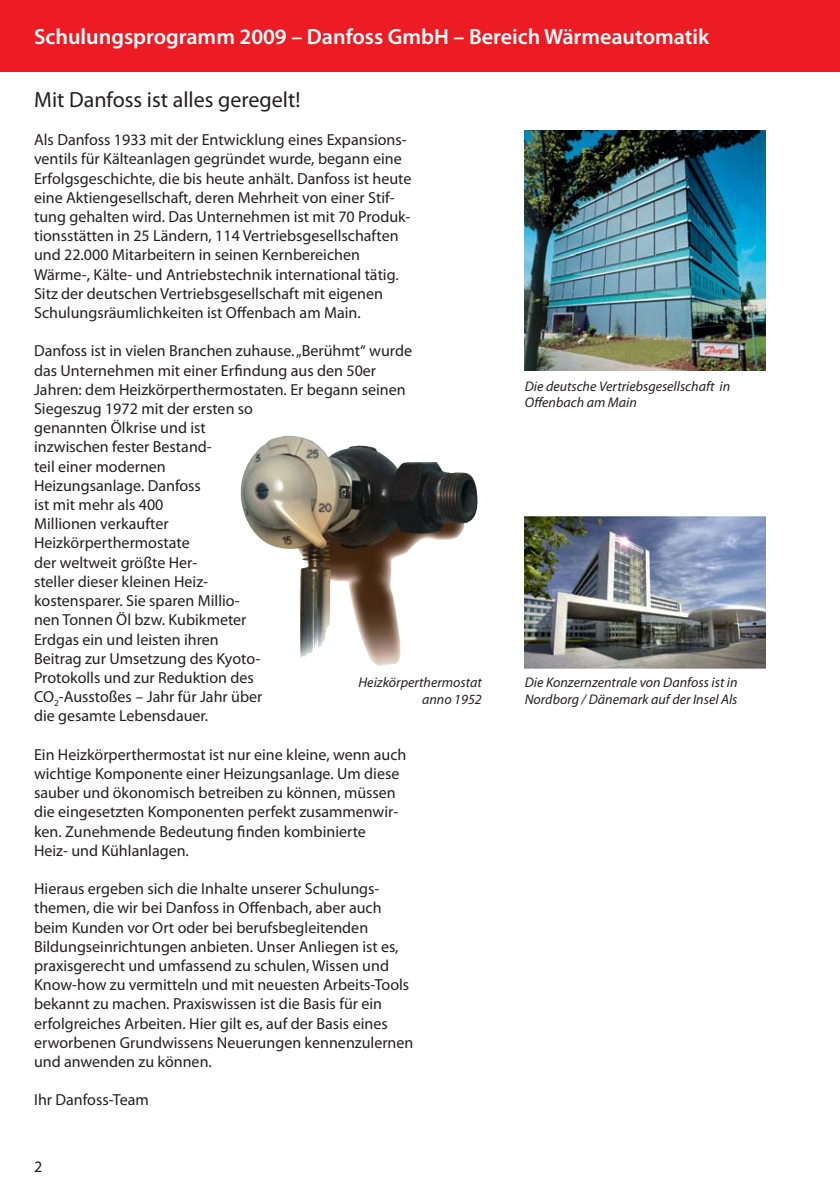
<style>
.page{position:relative;width:840px;height:1191px;background:#fff}
.page>*{position:absolute;margin:0;border:0;box-sizing:border-box;transform-origin:0 0}
.t1{font:600 22px "Myriad Pro";color:#fff}
.t2{font:22px "Myriad Pro";color:#231f20}
.t3{font:16px/19.2px "Myriad Pro";color:#231f20}
.t4{font:italic 14px/16.8px "Myriad Pro";color:#231f20}
</style>
<div class="page">
<img style="left:524px;top:130px;width:241px;height:241px">
<img style="left:524px;top:516px;width:241px;height:152px">
<div style="left:0;top:0;width:839px;height:71px;background:#ed1c24"></div>
<img style="left:240px;top:436px;width:237px;height:230px">
<h1 class="t1" style="left:34px;top:28px;width:676px">Schulungsprogramm 2009 – Danfoss GmbH – Bereich Wärmeautomatik</h1>
<h1 class="t2" style="left:34px;top:92px;width:268px">Mit Danfoss ist alles geregelt!</h1>
<p class="t3" style="left:34px;top:132px;width:378px">Als Danfoss 1933 mit der Entwicklung eines Expansions&shy;ventils für Kälteanlagen gegründet wurde, begann eine Erfolgsgeschichte, die bis heute anhält. Danfoss ist heute eine Aktiengesellschaft, deren Mehrheit von einer Stif&shy;tung gehalten wird. Das Unternehmen ist mit 70 Produk&shy;tionsstätten in 25 Ländern, 114 Vertriebsgesellschaften und 22.000 Mitarbeitern in seinen Kernbereichen Wärme-, Kälte- und Antriebstechnik international tätig.<br>Sitz der deutschen Vertriebsgesellschaft mit eigenen Schulungsräumlichkeiten ist Offenbach am Main.</p>
<p class="t3" style="left:34px;top:343px;width:379px">Danfoss ist in vielen Branchen zuhause. „Berühmt“ wurde das Unternehmen mit einer Erfindung aus den 50er<br>Jahren: dem Heizkörperthermostaten. Er begann seinen<br>Siegeszug 1972 mit der ersten so<br>genannten Ölkrise und ist<br>inzwischen fester Bestand-<br>teil einer modernen<br>Heizungsanlage. Danfoss<br>ist mit mehr als 400<br>Millionen verkaufter<br>Heizkörperthermostate<br>der weltweit größte Her-<br>steller dieser kleinen Heiz-<br>kostensparer. Sie sparen Millio-<br>nen Tonnen Öl bzw. Kubikmeter<br>Erdgas ein und leisten ihren<br>Beitrag zur Umsetzung des Kyoto-<br>Protokolls und zur Reduktion des<br>CO<sub>2</sub>-Ausstoßes – Jahr für Jahr über<br>die gesamte Lebensdauer.</p>
<p class="t3" style="left:34px;top:746px;width:374px">Ein Heizkörperthermostat ist nur eine kleine, wenn auch wichtige Komponente einer Heizungsanlage. Um diese sauber und ökonomisch betreiben zu können, müssen die eingesetzten Komponenten perfekt zusammenwir&shy;ken. Zunehmende Bedeutung finden kombinierte<br>Heiz- und Kühlanlagen.</p>
<p class="t3" style="left:34px;top:881px;width:380px">Hieraus ergeben sich die Inhalte unserer Schulungs&shy;themen, die wir bei Danfoss in Offenbach, aber auch beim Kunden vor Ort oder bei berufsbegleitenden Bildungseinrichtungen anbieten. Unser Anliegen ist es, praxisgerecht und umfassend zu schulen, Wissen und Know-how zu vermitteln und mit neuesten Arbeits-Tools bekannt zu machen. Praxiswissen ist die Basis für ein erfolgreiches Arbeiten. Hier gilt es, auf der Basis eines erworbenen Grundwissens Neuerungen kennenzulernen und anwenden zu können.</p>
<p class="t3" style="left:34px;top:1092px;width:116px">Ihr Danfoss-Team</p>
<p class="t4" style="left:358px;top:675px;width:125px;text-align:right">Heizkörperthermostat anno 1952</p>
<p class="t3" style="left:34px;top:1158px;width:10px">2</p>
<p class="t4" style="left:524px;top:379px;width:207px">Die deutsche Vertriebsgesellschaft in<br>Offenbach am Main</p>
<p class="t4" style="left:524px;top:675px;width:214px">Die Konzernzentrale von Danfoss ist in<br>Nordborg / Dänemark auf der Insel Als</p>
</div>
